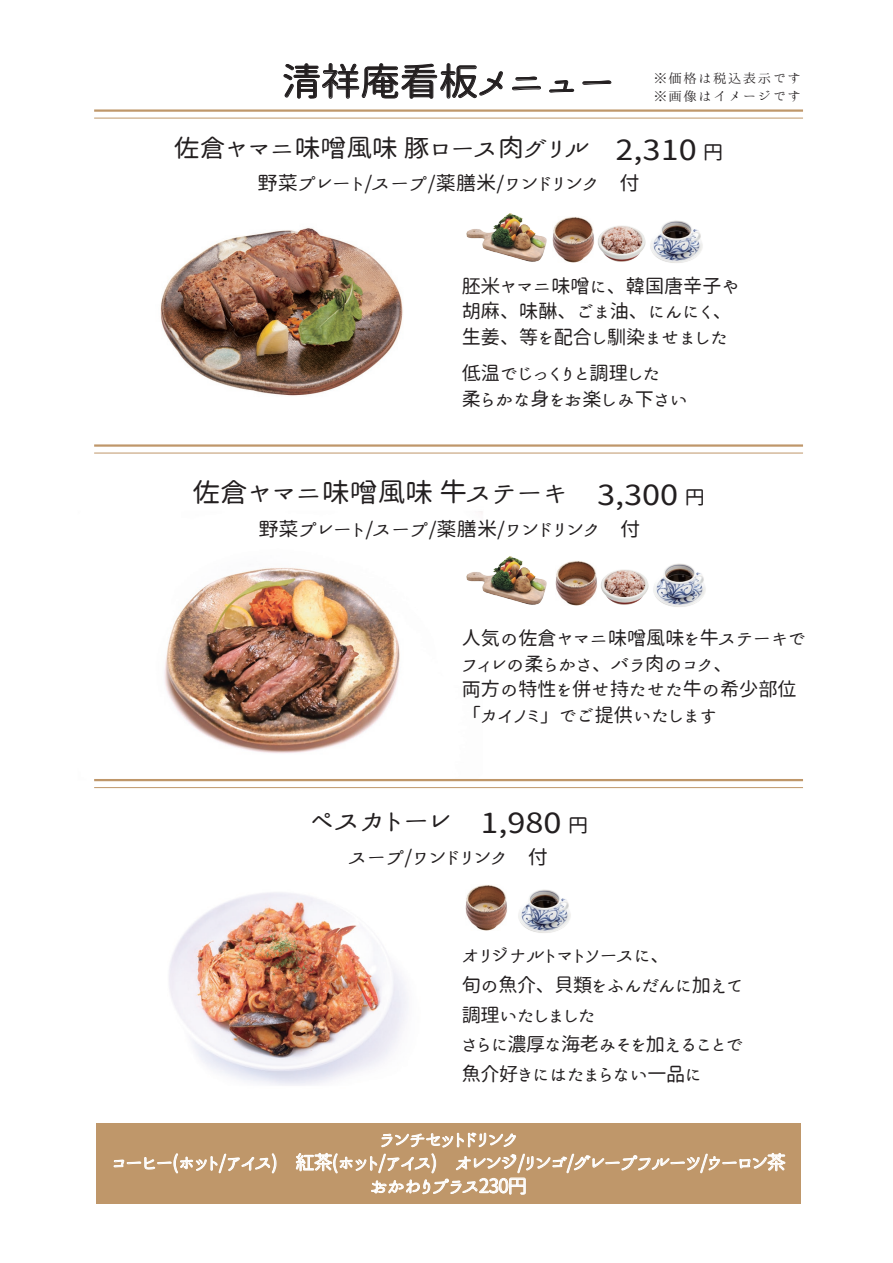
<style>
.page{position:relative;width:893px;height:1263px;background:#fff}
.page>*{position:absolute;margin:0;border:0;box-sizing:border-box;transform-origin:0 0}
.t1{font:37.8px "Honoka Maru Gothic";color:#231f20;scale:1.04 1}
.t2{font:26.7px "Honoka Maru Gothic";color:#231f20;scale:1.04 1}
.t3{font:24.75px "Honoka Maru Gothic";color:#231f20;scale:1.04 1}
.t4{font:19.35px "Honoka Maru Gothic";color:#231f20;scale:1.04 1}
.t5{font:19.2px/25.5px "Honoka Maru Gothic";color:#231f20}
.t6{font:19.2px/23.4px "Honoka Maru Gothic";letter-spacing:-.07em;color:#fff;text-align:center}
.t7{font:19.2px/29.7px "Honoka Maru Gothic";letter-spacing:-.025em;color:#231f20}
.t8{font:14.25px/18px "Hannari Mincho";color:#231f20;scale:1.04 1}
.s1{font-size:27.6px}
.s2{font-size:19.35px}
.s3{font-family:"Koz Go Pro"}
</style>
<div class="page">
<img style="left:94px;top:75px;width:709px;height:1011px">
<img style="left:517px;top:888px;width:54px;height:45px">
<img style="left:466px;top:884px;width:41px;height:46px">
<img style="left:649px;top:219px;width:54px;height:45px">
<img style="left:597px;top:225px;width:49px;height:37px">
<img style="left:552px;top:217px;width:42px;height:45px">
<img style="left:464px;top:209px;width:86px;height:54px">
<img style="left:652px;top:562px;width:54px;height:45px">
<img style="left:600px;top:568px;width:49px;height:38px">
<img style="left:555px;top:560px;width:42px;height:46px">
<img style="left:464px;top:553px;width:86px;height:54px">
<svg style="left:284px;top:63px;width:219px;height:36px"></svg>
<svg style="left:512px;top:77px;width:29px;height:13px"></svg>
<svg style="left:549px;top:80px;width:25px;height:12px"></svg>
<svg style="left:582px;top:81px;width:29px;height:4px"></svg>
<hr style="left:94px;top:109px;width:709px;height:3px;background:#bf976a">
<hr style="left:94px;top:118px;width:709px;height:1px;background:#bf976a">
<hr style="left:94px;top:444px;width:709px;height:3px;background:#bf976a">
<hr style="left:94px;top:453px;width:709px;height:1px;background:#bf976a">
<hr style="left:94px;top:779px;width:709px;height:2px;background:#bf976a">
<hr style="left:94px;top:787px;width:709px;height:1px;background:#bf976a">
<div style="left:96px;top:1123px;width:705px;height:81px;background:#bf976a"></div>
<svg style="left:113px;top:1153px;width:164px;height:21px"></svg>
<svg style="left:295px;top:1132px;width:491px;height:63px"></svg>
<h1 class="t1" style="left:282px;top:54px;width:322px">清祥庵看板メニュー</h1>
<p class="t8" style="left:654px;top:68px;width:145px">※価格は税込表示です※画像はイメージです</p>
<p class="t3" style="left:174px;top:130px;width:530px">佐倉ヤマニ味噌風味 豚ロース肉グリル　<span class="s1">2,310</span> <span class="s2">円</span></p>
<p class="t4" style="left:258px;top:168px;width:369px">野菜プレート/スープ/薬膳米/ワンドリンク　付</p>
<p class="t5" style="left:462px;top:273px;width:279px">胚<span class="s3">米</span>ヤマニ味噌に、韓国唐辛子や胡麻、味醂、ごま油、にんにく、生姜、等を配合し馴染ませました</p>
<p class="t5" style="left:462px;top:360px;width:228px">低温でじっくりと調理した<br>柔らかな身をお楽しみ下さい</p>
<h2 class="t2" style="left:192px;top:473px;width:494px">佐倉ヤマニ味噌風味 牛ステーキ <span class="s1">3,300</span> <span class="s2">円</span></h2>
<p class="t4" style="left:258px;top:515px;width:369px">野菜プレート/スープ/薬膳米/ワンドリンク　付</p>
<p class="t5" style="left:462px;top:625px;width:346px">人気の佐倉ヤマニ味噌風味を牛ステーキでフィレの柔らかさ、バラ肉のコク、<br>両方の特性を併せ持たせた牛の希少部位「カイノミ」でご提供いたします</p>
<h2 class="t2" style="left:309px;top:801px;width:270px">ペスカトーレ <span class="s1">1,980</span> <span class="s2">円</span></h2>
<p class="t4" style="left:349px;top:843px;width:192px">スープ/ワンドリンク　付</p>
<p class="t7" style="left:462px;top:940px;width:283px">オリジナルトマトソースに、<br>旬の魚介、貝類をふんだんに加えて調理いたしました<br>さらに濃厚な海老みそを加えることで魚介好きにはたまらない一品に</p>
<p class="t6" style="left:111px;top:1127px;width:676px">ランチセットドリンク<br>コーヒー(ホット/アイス)　紅茶(ホット/アイス)　オレンジ/リンゴ/グレープフルーツ/ウーロン茶おかわりプラス230円</p>
</div>
